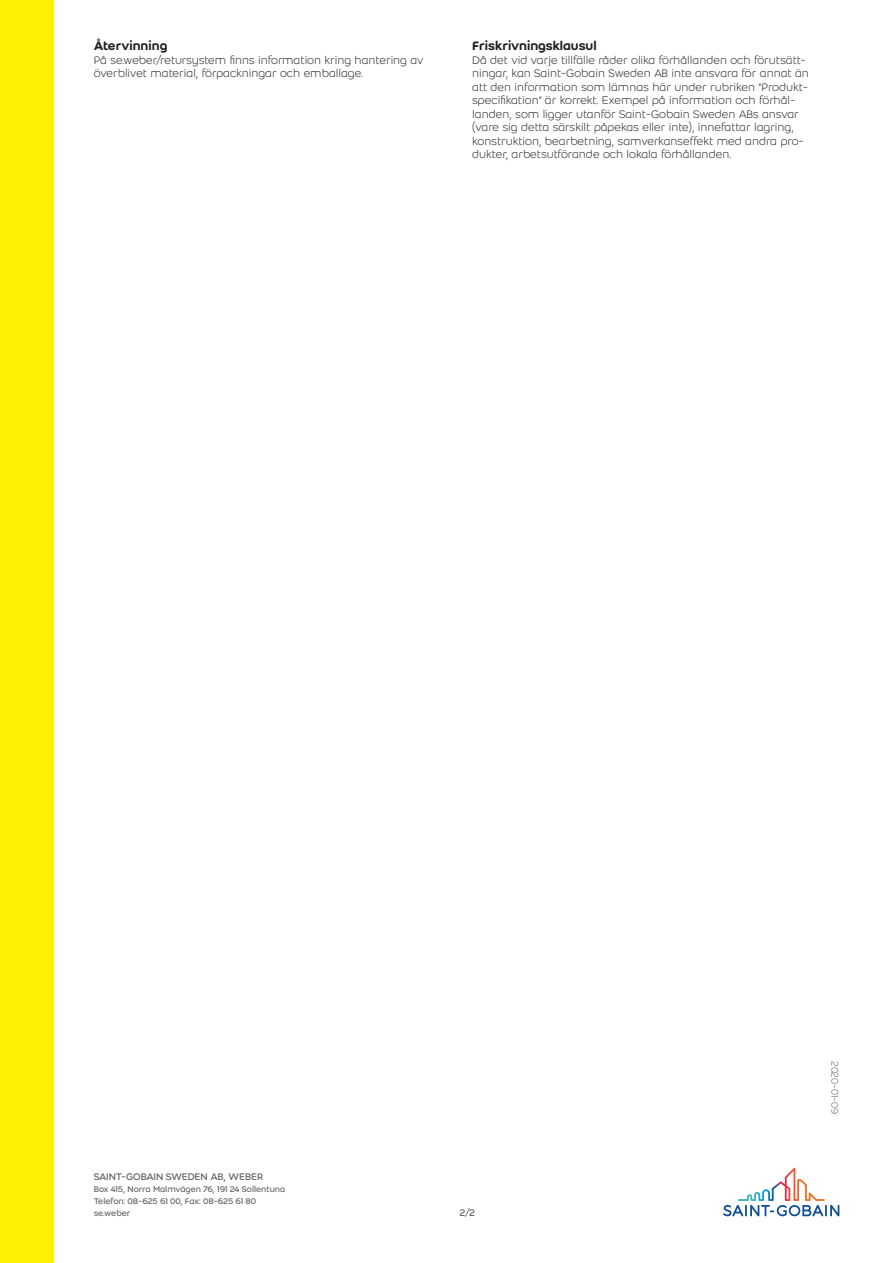
<style>
.page{position:relative;width:893px;height:1263px;background:#fff}
.page>*{position:absolute;margin:0;border:0;box-sizing:border-box;transform-origin:0 0}
.Second_header{font:500 13.5px "Weber";color:#231f20}
.Body_text{font:300 12px/13.5px "Weber";color:#231f20}
.Address_-_company{font:10.5px "Weber";letter-spacing:-.01em;color:#636366}
.Last_modification_da{font:300 10.5px "Weber";letter-spacing:-.02em;color:#636366}
.Paging{font:10.5px "Weber";color:#636366}
.Address{font:9px "Weber";letter-spacing:-.005em;color:#636366}
</style>
<div class="page">
<div style="left:0;top:0;width:54px;height:1263px;background:#fff101"></div>
<svg style="left:723px;top:1168px;width:116px;height:48px"></svg>
<p class="Second_header" style="left:94px;top:36px;width:75px">Återvinning</p>
<p class="Body_text" style="left:94px;top:53px;width:331px">På se.weber/retursystem finns information kring hantering av överblivet material, förpackningar och emballage.</p>
<p class="Second_header" style="left:472px;top:36px;width:126px">Friskrivningsklausul</p>
<p class="Body_text" style="left:472px;top:53px;width:338px">Då det vid varje tillfälle råder olika förhållanden och förutsätt&shy;ningar, kan Saint-Gobain Sweden AB inte ansvara för annat än att den information som lämnas här under rubriken ”Produkt&shy;specifikation” är korrekt. Exempel på information och förhål&shy;landen, som ligger utanför Saint-Gobain Sweden ABs ansvar (vare sig detta särskilt påpekas eller inte), innefattar lagring, konstruktion, bearbetning, samverkanseffekt med andra pro&shy;dukter, arbetsutförande och lokala förhållanden.</p>
<p class="Address_-_company" style="left:94px;top:1169px;width:171px">SAINT-GOBAIN SWEDEN AB, WEBER</p>
<p class="Address" style="left:94px;top:1183px;width:193px">Box 415, Norra Malmvägen 76, 191 24 Sollentuna</p>
<p class="Address" style="left:94px;top:1195px;width:164px">Telefon: 08-625 61 00, Fax: 08-625 61 80</p>
<p class="Address" style="left:94px;top:1207px;width:38px">se.weber</p>
<p class="Paging" style="left:459px;top:1205px;width:17px">2/2</p>
<p class="Last_modification_da" style="left:842px;top:1061px;width:54px;rotate:90deg">2020-01-09</p>
</div>
